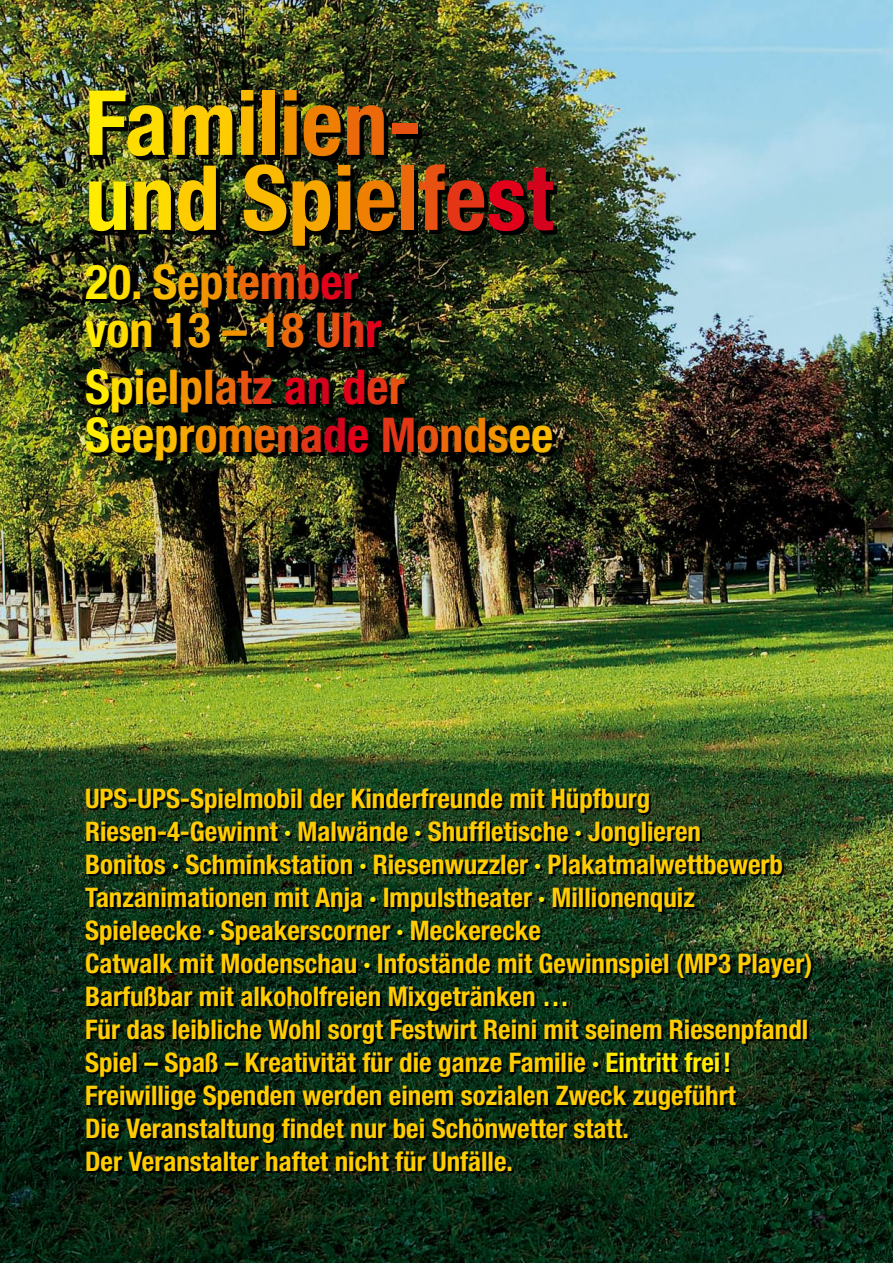
<style>
.page{position:relative;width:893px;height:1263px;background:#fff}
.page>*{position:absolute;margin:0;border:0;box-sizing:border-box;transform-origin:0 0}
.t1{font:700 condensed 90px/75px "Helvetica Neue";color:#ffec00}
.t2{font:700 condensed 48px/48px "Helvetica Neue";color:#e75112}
.t3{font:700 condensed 48px/48px "Helvetica Neue";color:#ffec00}
.t4{font:700 condensed 27px/33px "Helvetica Neue";color:#fecc00}
.s1{color:#ffdc00}
.s2{color:#fecc00}
.s3{color:#faba00}
.s4{color:#f6a800}
.s5{color:#f29400}
.s6{color:#ee7f00}
.s7{color:#eb690a}
.s8{color:#e75112}
.s9{color:#e53517}
.s10{color:#e2001a}
.s11{color:#d3021d}
.s12{color:#ffec00}
</style>
<div class="page">
<img style="left:0;top:0;width:893px;height:1263px">
<h1 class="t1" style="left:85px;top:84px;width:470px">F<span class="s1">a</span><span class="s2">m</span><span class="s3">i</span><span class="s4">l</span><span class="s5">i</span><span class="s6">e</span><span class="s7">n&shy;</span>u<span class="s1">n</span><span class="s2">d</span> <span class="s3">S</span><span class="s4">p</span><span class="s5">i</span><span class="s6">e</span><span class="s7">l</span><span class="s8">f</span><span class="s9">e</span><span class="s10">s</span><span class="s11">t</span></h1>
<h2 class="t3" style="left:85px;top:257px;width:298px">2<span class="s1">0</span><span class="s2">.</span> <span class="s3">S</span><span class="s4">e</span><span class="s5">p</span><span class="s6">t</span><span class="s7">e</span><span class="s8">m</span><span class="s9">b</span><span class="s10">e</span><span class="s11">r </span>v<span class="s1">o</span><span class="s2">n</span> <span class="s3">1</span><span class="s4">3</span> <span class="s5">–</span> <span class="s6">1</span><span class="s7">8</span> <span class="s8">U</span><span class="s9">h</span><span class="s10">r</span></h2>
<h2 class="t2" style="left:85px;top:362px;width:470px"><span class="s12">S</span><span class="s1">p</span><span class="s2">i</span><span class="s3">e</span><span class="s4">l</span><span class="s5">p</span><span class="s6">l</span><span class="s7">a</span>t<span class="s9">z</span> <span class="s10">a</span><span class="s11">n</span> <span class="s10">d</span><span class="s9">e</span>r<br><span class="s12">S</span><span class="s1">e</span><span class="s2">e</span><span class="s3">p</span><span class="s4">r</span><span class="s5">o</span><span class="s6">m</span><span class="s7">e</span>n<span class="s9">a</span><span class="s11">d</span><span class="s10">e</span> <span class="s9">M</span>o<span class="s7">n</span><span class="s6">d</span><span class="s5">s</span><span class="s4">e</span><span class="s3">e</span></h2>
<p class="t4" style="left:85px;top:781px;width:729px">UPS-UPS-Spielmobil der Kinderfreunde mit Hüpfburg Riesen-4-Gewinnt <span class="s12">·</span> Malwände <span class="s12">·</span> Shuffletische <span class="s12">·</span> Jonglieren<br>Bonitos <span class="s12">·</span> Schminkstation <span class="s12">·</span> Riesenwuzzler <span class="s12">·</span> Plakatmalwettbewerb Tanzanimationen mit Anja <span class="s12">·</span> Impulstheater <span class="s12">·</span> Millionenquiz Spieleecke <span class="s12">·</span> Speakerscorner <span class="s12">·</span> Meckerecke<br>Catwalk mit Modenschau <span class="s12">·</span> Infostände mit Gewinnspiel (MP3 Player)<br>Barfußbar mit alkoholfreien Mixgetränken <span class="s12">…<br></span>Für das leibliche Wohl sorgt Festwirt Reini mit seinem Riesenpfandl Spiel <span class="s12">–</span> Spaß <span class="s12">–</span> Kreativität für die ganze Familie <span class="s12">· Eintritt frei!<br></span>Freiwillige Spenden werden einem sozialen Zweck zugeführt<br>Die Veranstaltung findet nur bei Schönwetter statt.<br>Der Veranstalter haftet nicht für Unfälle.</p>
</div>
